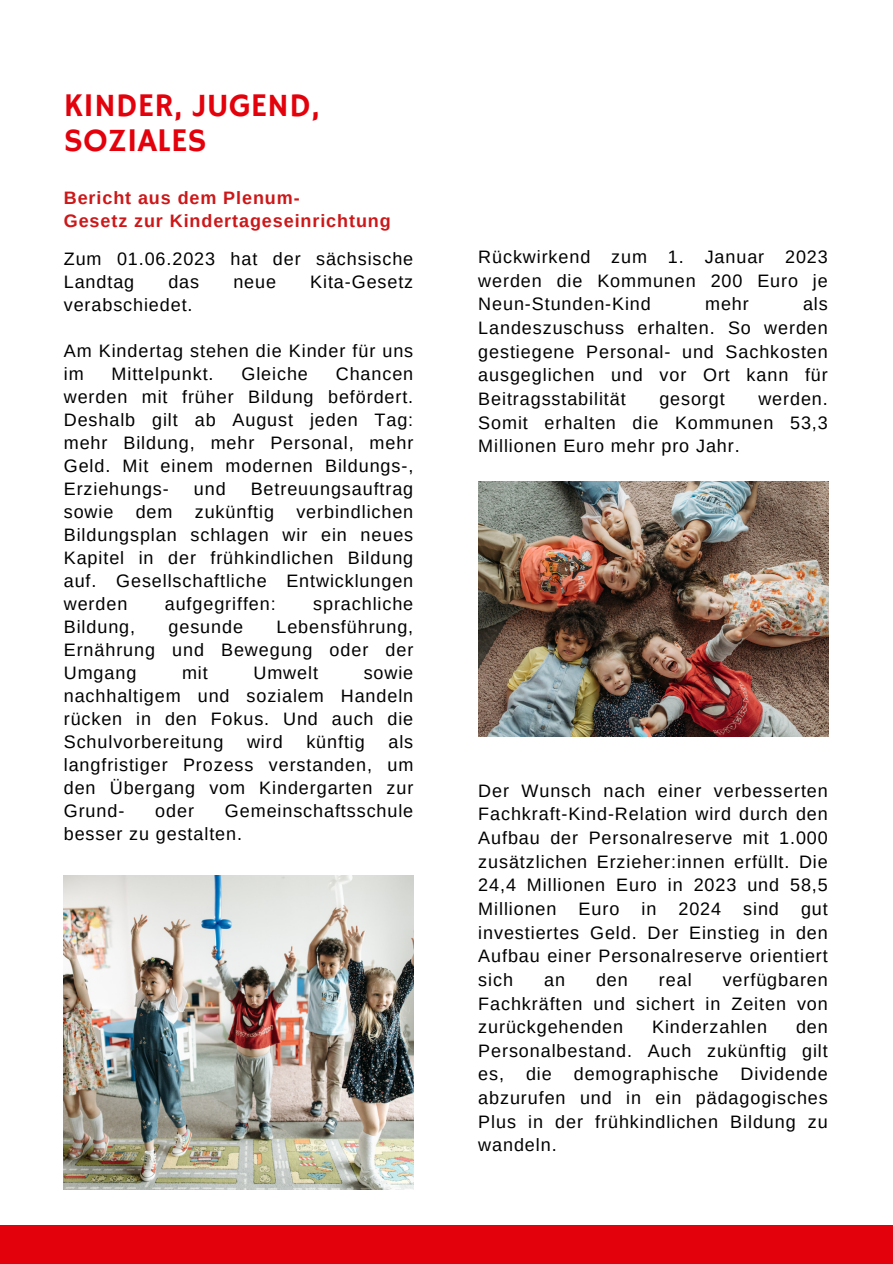
<style>
.page{position:relative;width:893px;height:1264px;background:#fff}
.page>*{position:absolute;margin:0;border:0;box-sizing:border-box;transform-origin:0 0}
.t1{font:33px/34.8px "Hammersmith One";color:#e3020c}
.t2{font:18px/23.7px "Arimo";letter-spacing:.05em;color:#000;text-align:justify}
.t3{font:700 18px "Arimo";letter-spacing:.05em;color:#cd1719}
</style>
<div class="page">
<div style="left:0;top:1225px;width:892px;height:38px;background:#e3020c"></div>
<img style="left:478px;top:481px;width:350px;height:256px">
<img style="left:64px;top:875px;width:350px;height:314px">
<p class="t1" style="left:64px;top:89px;width:257px">KINDER, JUGEND,<br>SOZIALES</p>
<p class="t3" style="left:64px;top:187px;width:237px">Bericht aus dem Plenum-</p>
<p class="t3" style="left:64px;top:210px;width:328px">Gesetz zur Kindertageseinrichtung</p>
<p class="t2" style="left:64px;top:247px;width:351px;line-height:23px">Zum 01.06.2023 hat der sächsische<br>Landtag</p>
<p class="t2" style="left:168px;top:270px;width:32px">das</p>
<p class="t2" style="left:233px;top:270px;width:44px">neue</p>
<p class="t2" style="left:310px;top:270px;width:105px">Kita-Gesetz</p>
<p class="t2" style="left:64px;top:293px;width:130px">verabschiedet.</p>
<p class="t2" style="left:64px;top:339px;width:351px;line-height:23px">Am Kindertag stehen die Kinder für uns im</p>
<p class="t2" style="left:64px;top:362px;width:351px;line-height:23px;text-indent:272px">Chancen werden mit früher Bildung befördert.<br>Deshalb gilt ab August jeden Tag: mehr Bildung, mehr Personal, mehr Geld. Mit einem modernen Bildungs-, Erziehungs-</p>
<p class="t2" style="left:112px;top:362px;width:103px">Mittelpunkt.</p>
<p class="t2" style="left:241px;top:362px;width:68px">Gleiche</p>
<p class="t2" style="left:194px;top:477px;width:33px">und</p>
<p class="t2" style="left:64px;top:477px;width:351px;line-height:23px;text-indent:187px">Betreuungsauftrag sowie dem zukünftig verbindlichen Bildungsplan schlagen wir ein neues Kapitel in der frühkindlichen Bildung auf. Gesellschaftliche Entwicklungen werden</p>
<p class="t2" style="left:165px;top:592px;width:112px">aufgegriffen:</p>
<p class="t2" style="left:313px;top:592px;width:102px">sprachliche</p>
<p class="t2" style="left:64px;top:615px;width:351px;line-height:23px;text-indent:213px">Lebensführung, Ernährung und Bewegung oder der Umgang</p>
<p class="t2" style="left:64px;top:615px;width:73px">Bildung,</p>
<p class="t2" style="left:168px;top:615px;width:76px">gesunde</p>
<p class="t2" style="left:64px;top:661px;width:351px;line-height:23px;text-indent:300px">sowie nachhaltigem und sozialem Handeln rücken in den Fokus. Und auch die Schulvorbereitung</p>
<p class="t2" style="left:182px;top:661px;width:27px">mit</p>
<p class="t2" style="left:253px;top:661px;width:66px">Umwelt</p>
<p class="t2" style="left:64px;top:730px;width:351px;line-height:23px;text-indent:325px">als langfristiger Prozess verstanden, um den Übergang vom Kindergarten zur Grund-</p>
<p class="t2" style="left:247px;top:730px;width:37px">wird</p>
<p class="t2" style="left:306px;top:730px;width:60px">künftig</p>
<p class="t2" style="left:64px;top:799px;width:351px;line-height:23px;text-indent:161px">Gemeinschaftsschule besser zu gestalten.</p>
<p class="t2" style="left:155px;top:799px;width:40px">oder</p>
<p class="t2" style="left:478px;top:245px;width:351px">Rückwirkend zum 1. Januar 2023 werden die Kommunen 200 Euro je Neun-Stunden-Kind</p>
<p class="t2" style="left:478px;top:292px;width:351px;text-indent:325px">als Landeszuschuss erhalten. So werden gestiegene Personal- und Sachkosten ausgeglichen und vor Ort kann für Beitragsstabilität</p>
<p class="t2" style="left:705px;top:292px;width:45px">mehr</p>
<p class="t2" style="left:478px;top:387px;width:351px;text-indent:280px">werden.<br>Somit erhalten die Kommunen 53,3<br>Millionen Euro mehr pro Jahr.</p>
<p class="t2" style="left:659px;top:387px;width:67px">gesorgt</p>
<p class="t2" style="left:478px;top:778px;width:351px">Der Wunsch nach einer verbesserten Fachkraft-Kind-Relation wird durch den Aufbau der Personalreserve mit 1.000 zusätzlichen Erzieher:innen erfüllt. Die 24,4 Millionen Euro in 2023 und 58,5<br>Millionen Euro in 2024 sind gut investiertes Geld. Der Einstieg in den Aufbau einer Personalreserve orientiert sich</p>
<p class="t2" style="left:478px;top:967px;width:351px;text-indent:244px">verfügbaren Fachkräften und sichert in Zeiten von zurückgehenden</p>
<p class="t2" style="left:544px;top:967px;width:22px">an</p>
<p class="t2" style="left:596px;top:967px;width:33px">den</p>
<p class="t2" style="left:659px;top:967px;width:34px">real</p>
<p class="t2" style="left:478px;top:1015px;width:351px;text-indent:317px">den Personalbestand. Auch zukünftig gilt es, die demographische Dividende abzurufen und in ein pädagogisches Plus in der frühkindlichen Bildung zu wandeln.</p>
<p class="t2" style="left:652px;top:1015px;width:116px">Kinderzahlen</p>
</div>
